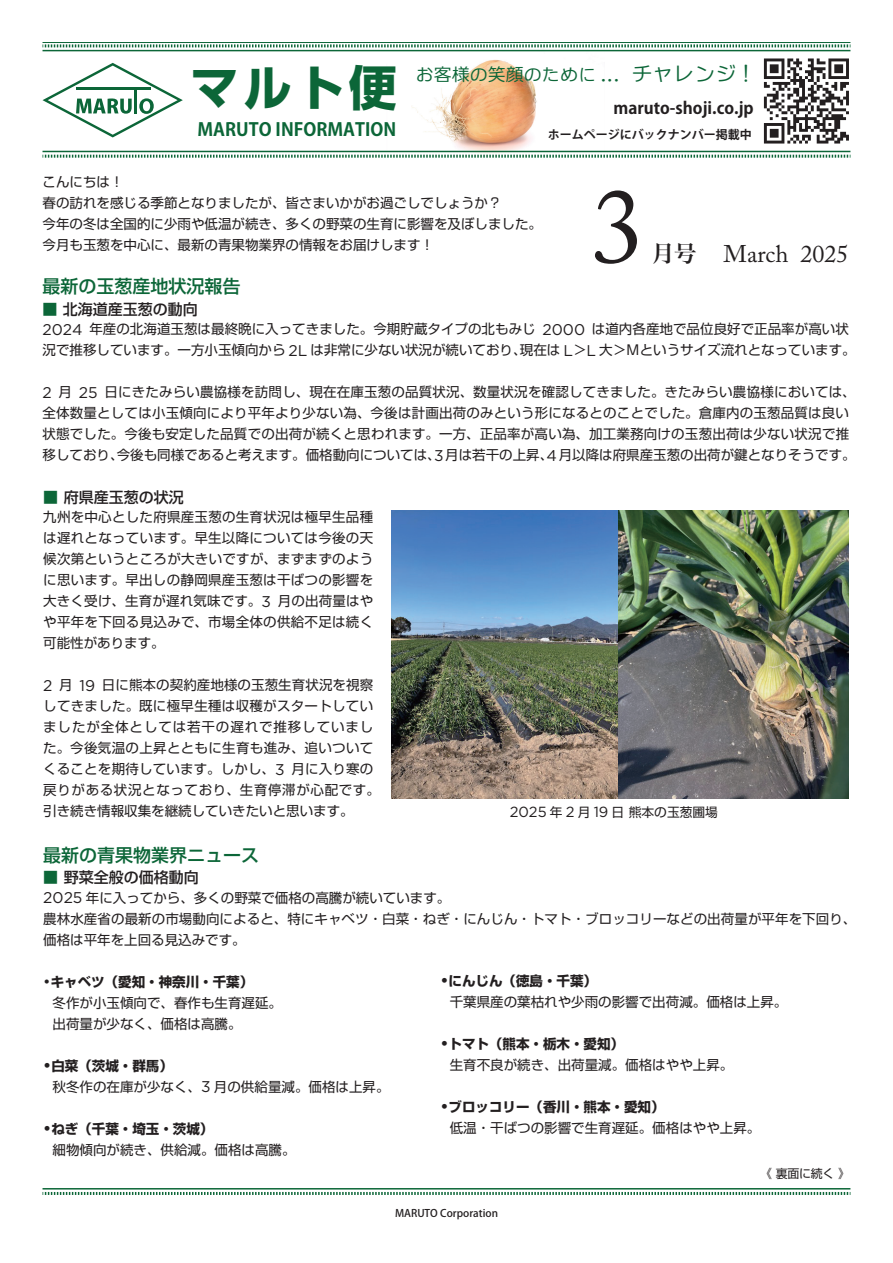
<style>
.page{position:relative;width:893px;height:1263px;background:#fff}
.page>*{position:absolute;margin:0;border:0;box-sizing:border-box;transform-origin:0 0}
.t1{font:105px "Adobe Caslon Pro";color:#231f20}
.t2{font:700 48px "Shin Go Pro";color:#0c6638}
.t3{font:24px "Adobe Caslon Pro";color:#231f20}
.t4{font:500 18px "Shin Go Pro";color:#0c6638}
.t5{font:18px "C4 Universal View BDY R";color:#0c6638}
.t6{font:700 18px "Koz Go Pr 6 N";color:#0c6638}
.t7{font:700 16.5px "Koz Go Pr 6 N";color:#231f20}
.t8{font:500 15px "Shin Go Pro";color:#231f20}
.t9{font:13.5px/21px "Shin Go Pro";color:#231f20}
.t10{font:13.5px/21px "Shin Go Pro";letter-spacing:.02em;color:#231f20}
.t11{font:12.75px "Shin Go Pro";color:#231f20}
.t12{font:700 12px "Koz Go Pr 6 N";color:#231f20}
.t13{font:12px "Shin Go Pro";letter-spacing:-.025em;color:#231f20}
.t14{font:500 10.5px "Koz Go Pr 6 N";color:#231f20}
.s1{font-size:21px}
.s2{color:#0c6638}
.s3{font-family:"Gotham";font-size:15.45px}
.s4{font-weight:700}
.s5{font-family:"Gotham";font-weight:700;font-size:16.2px}
.s6{font-family:"Hira Min Pro W6";font-size:22.5px}
.s7{font-family:"Gotham";font-size:14.7px}
</style>
<div class="page">
<hr style="left:43px;top:1188px;width:807px;height:1px;background:#0c6638">
<svg style="left:43px;top:1192px;width:808px;height:3px"></svg>
<img style="left:391px;top:510px;width:457px;height:288px">
<img style="left:387px;top:47px;width:218px;height:108px">
<svg style="left:43px;top:63px;width:140px;height:74px"></svg>
<hr style="left:76px;top:87px;width:75px;height:3px;background:#0c6638">
<hr style="left:134px;top:88px;width:3px;height:26px;background:#0c6638">
<hr style="left:43px;top:42px;width:807px;height:1px;background:#0c6638">
<hr style="left:43px;top:50px;width:807px;height:1px;background:#0c6638">
<svg style="left:43px;top:44px;width:808px;height:3px"></svg>
<hr style="left:43px;top:151px;width:807px;height:1px;background:#0c6638">
<svg style="left:43px;top:155px;width:808px;height:3px"></svg>
<svg style="left:764px;top:58px;width:85px;height:86px"></svg>
<h2 class="t2" style="left:191px;top:50px;width:208px">マルト便</h2>
<h3 class="t6" style="left:198px;top:119px;width:200px">MARUTO INFORMATION</h3>
<p class="t12" style="left:548px;top:128px;width:205px">ホームページにバックナンバー掲載中</p>
<h3 class="t5" style="left:416px;top:66px;width:336px">お客様の笑顔のために ... <span class="s1">チャレンジ !</span></h3>
<p class="t7" style="left:614px;top:99px;width:142px">maruto-shoji.co.jp</p>
<p class="t9" style="left:43px;top:170px;width:501px">こんにちは！<br>春の訪れを感じる季節となりましたが、皆さまいかがお過ごしでしょうか？<br>今年の冬は全国的に少雨や低温が続き、多くの野菜の生育に影響を及ぼしました。今月も玉葱を中心に、最新の青果物業界の情報をお届けします！</p>
<h3 class="t4" style="left:43px;top:272px;width:199px">最新の玉葱産地状況報告</h3>
<p class="t8" style="left:43px;top:296px;width:157px"><span class="s2">■</span> 北海道産玉葱の動向</p>
<p class="t9" style="left:43px;top:317px;width:815px"><span class="s3">2024</span> 年産の北海道玉葱は最終晩に入ってきました。今期貯蔵タイプの北もみじ <span class="s3">2000</span> は道内各産地で品位良好で正品率が高い状況で推移しています。一方小玉傾向から <span class="s3">2L</span> は非常に少ない状況が続いており、現在は <span class="s3">L</span>＞<span class="s3">L</span> 大＞Ｍというサイズ流れとなっています。</p>
<p class="t9" style="left:43px;top:380px;width:815px"><span class="s3">2</span> 月 <span class="s3">25</span> 日にきたみらい農協様を訪問し、現在在庫玉葱の品質状況、数量状況を確認してきました。きたみらい農協様においては、全体数量としては小玉傾向により平年より少ない為、今後は計画出荷のみという形になるとのことでした。倉庫内の玉葱品質は良い状態でした。今後も安定した品質での出荷が続くと思われます。一方、正品率が高い為、加工業務向けの玉葱出荷は少ない状況で推移しており、今後も同様であると考えます。価格動向については、<span class="s3">3</span>月は若干の上昇、<span class="s3">4</span>月以降は府県産玉葱の出荷が鍵となりそうです。</p>
<p class="t8" style="left:43px;top:484px;width:142px"><span class="s2">■</span> 府県産玉葱の状況</p>
<p class="t9" style="left:43px;top:505px;width:332px;text-align:justify">九州を中心とした府県産玉葱の生育状況は極早生品種は遅れとなっています。早生以降については今後の天候次第というところが大きいですが、まずまずのように思います。早出しの静岡県産玉葱は干ばつの影響を大きく受け、生育が遅れ気味です。<span class="s3">3</span> 月の出荷量はやや平年を下回る見込みで、市場全体の供給不足は続く可能性があります。</p>
<p class="t10" style="left:43px;top:673px;width:338px"><span class="s3">2</span> 月 <span class="s3">19</span> 日に熊本の契約産地様の玉葱生育状況を視察してきました。既に極早生種は収穫がスタートしていましたが全体としては若干の遅れで推移していました。今後気温の上昇とともに生育も進み、追いついてくることを期待しています。しかし、<span class="s3">3</span> 月に入り寒の戻りがある状況となっており、生育停滞が心配です。引き続き情報収集を継続していきたいと思います。</p>
<h3 class="t4" style="left:43px;top:840px;width:217px">最新の青果物業界ニュース</h3>
<p class="t8" style="left:43px;top:865px;width:157px"><span class="s2">■</span> 野菜全般の価格動向</p>
<p class="t9" style="left:43px;top:885px;width:815px"><span class="s3">2025</span> 年に入ってから、多くの野菜で価格の高騰が続いています。<br>農林水産省の最新の市場動向によると、特にキャベツ・白菜・ねぎ・にんじん・トマト・ブロッコリーなどの出荷量が平年を下回り、価格は平年を上回る見込みです。</p>
<p class="t9" style="left:53px;top:969px;width:231px;text-indent:-9px"><span class="s3">•</span><span class="s4">キャベツ（愛知・神奈川・千葉）<br></span>冬作が小玉傾向で、春作も生育遅延。出荷量が少なく、価格は高騰。</p>
<p class="t9" style="left:53px;top:1053px;width:338px;text-indent:-9px"><span class="s5">•</span><span class="s4">白菜（茨城・群馬）<br></span>秋冬作の在庫が少なく、<span class="s3">3</span> 月の供給量減。価格は上昇。</p>
<p class="t9" style="left:53px;top:1116px;width:244px;text-indent:-9px"><span class="s5">•</span><span class="s4">ねぎ（千葉・埼玉・茨城）<br></span>細物傾向が続き、供給減。価格は高騰。</p>
<p class="t13" style="left:760px;top:1163px;width:91px">《裏面に続く》</p>
<h1 class="t1" style="left:591px;top:165px;width:54px">3</h1>
<h3 class="t3" style="left:652px;top:240px;width:198px"><span class="s6">月号</span> March 2025</h3>
<p class="t11" style="left:510px;top:801px;width:210px"><span class="s7">2025</span> 年 <span class="s7">2</span> 月 <span class="s7">19</span> 日熊本の玉葱圃場</p>
<p class="t9" style="left:450px;top:969px;width:339px;text-indent:-9px"><span class="s5">•</span><span class="s4">にんじん（徳島・千葉）<br></span>千葉県産の葉枯れや少雨の影響で出荷減。価格は上昇。</p>
<p class="t9" style="left:450px;top:1032px;width:285px;text-indent:-9px"><span class="s5">•</span><span class="s4">トマト（熊本・栃木・愛知）<br></span>生育不良が続き、出荷量減。価格はやや上昇。</p>
<p class="t9" style="left:450px;top:1095px;width:312px;text-indent:-9px"><span class="s5">•</span><span class="s4">ブロッコリー（香川・熊本・愛知）<br></span>低温・干ばつの影響で生育遅延。価格はやや上昇。</p>
<p class="t14" style="left:395px;top:1207px;width:104px">MARUTO Corporation</p>
</div>
